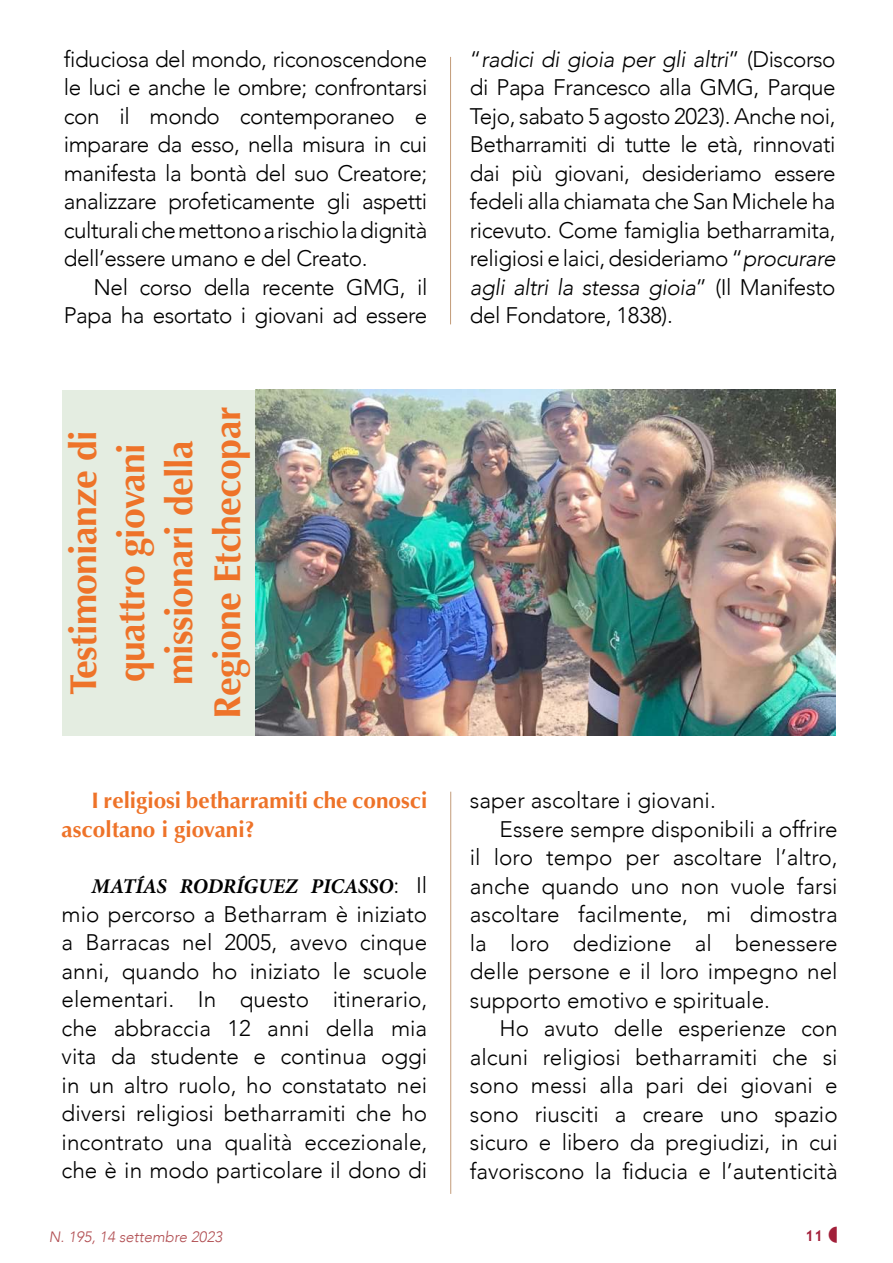
<style>
.page{position:relative;width:893px;height:1263px;background:#fff}
.page>*{position:absolute;margin:0;border:0;box-sizing:border-box;transform-origin:0 0}
.t1{font:700 37.5px/48px "Optima";letter-spacing:-.02em;color:#ee7329;text-align:center}
.t2{font:300 22.5px/28.5px "Avenir";color:#000;text-align:justify}
.t3{font:300 22.5px/28.5px "Avenir";letter-spacing:-.02em;color:#000;text-align:right}
.t4{font:700 22.5px/28.5px "Optima";color:#ee7329}
.t5{font:italic 700 21px "Minion Pro";letter-spacing:-.01em;color:#000}
.t6{font:italic 300 15px "Avenir";color:#b14e52}
.t7{font:700 15px "Trebuchet MS";color:#a2203a}
.s1{font-family:"Avenir";font-weight:300;font-style:normal;font-size:22.5px}
.s2{font-style:italic}
</style>
<div class="page">
<div style="left:62px;top:390px;width:326px;height:346px;background:#e4ede1"></div>
<img style="left:255px;top:390px;width:581px;height:346px">
<hr style="left:450px;top:57px;width:1px;height:267px;background:#c29b78">
<hr style="left:450px;top:792px;width:1px;height:402px;background:#c29b78">
<p class="t2" style="left:64px;top:45px;width:365px">fiduciosa del mondo, riconoscendone le luci e anche le ombre; confrontarsi con il mondo contemporaneo e imparare da esso, nella misura in cui manifesta la bontà del suo Creatore; analizzare profeticamente gli aspetti culturali che mettono a rischio la dignità dell’essere umano e del Creato.</p>
<p class="t3" style="left:64px;top:273px;width:365px">Nel corso della recente GMG, il<br>Papa ha esortato i giovani ad essere</p>
<h1 class="t1" style="left:60px;top:718px;width:313px;rotate:-90deg">Testimonianze di quattro giovani missionari della<br>Regione Etchecopar</h1>
<p class="t4" style="left:62px;top:786px;width:367px;text-indent:30px">I religiosi betharramiti che conosci ascoltano i giovani?</p>
<p class="t5" style="left:91px;top:872px;width:337px">MATÍAS RODRÍGUEZ PICASSO<span class="s1">: Il</span></p>
<p class="t2" style="left:62px;top:900px;width:367px">mio percorso a Betharram è iniziato a Barracas nel 2005, avevo cinque anni, quando ho iniziato le scuole elementari. In questo itinerario, che abbraccia 12 anni della mia vita da studente e continua oggi in un altro ruolo, ho constatato nei diversi religiosi betharramiti che ho incontrato una qualità eccezionale, che è in modo particolare il dono di</p>
<p class="t2" style="left:470px;top:45px;width:367px">“<span class="s2">radici di gioia per gli altri</span>” (Discorso di Papa Francesco alla GMG, Parque Tejo, sabato 5 agosto 2023). Anche noi, Betharramiti di tutte le età, rinnovati dai più giovani, desideriamo essere fedeli alla chiamata che San Michele ha ricevuto. Come famiglia betharramita, religiosi e laici, desideriamo “<span class="s2">procurare agli altri la stessa gioia</span>” (Il Manifesto del Fondatore, 1838).</p>
<p class="t2" style="left:470px;top:786px;width:247px">saper ascoltare i giovani.</p>
<p class="t2" style="left:500px;top:814px;width:340px">Essere sempre disponibili a offrire</p>
<p class="t2" style="left:470px;top:843px;width:369px">il loro tempo per ascoltare l’altro,</p>
<p class="t2" style="left:470px;top:871px;width:369px">anche quando uno non vuole farsi</p>
<p class="t2" style="left:470px;top:900px;width:369px">ascoltare facilmente, mi dimostra</p>
<p class="t2" style="left:470px;top:928px;width:369px">la loro dedizione al benessere</p>
<p class="t2" style="left:470px;top:957px;width:369px">delle persone e il loro impegno nel</p>
<p class="t2" style="left:470px;top:985px;width:302px">supporto emotivo e spirituale.</p>
<p class="t2" style="left:500px;top:1014px;width:340px">Ho avuto delle esperienze con</p>
<p class="t2" style="left:470px;top:1042px;width:369px">alcuni religiosi betharramiti che si</p>
<p class="t2" style="left:470px;top:1071px;width:369px">sono messi alla pari dei giovani e</p>
<p class="t2" style="left:470px;top:1100px;width:369px">sono riusciti a creare uno spazio</p>
<p class="t2" style="left:470px;top:1128px;width:369px">sicuro e libero da pregiudizi, in cui</p>
<p class="t2" style="left:470px;top:1157px;width:369px">favoriscono la fiducia e l’autenticità</p>
<p class="t6" style="left:49px;top:1228px;width:175px">N. 195, 14 settembre 2023</p>
<p class="t7" style="left:805px;top:1226px;width:19px">11</p>
</div>
